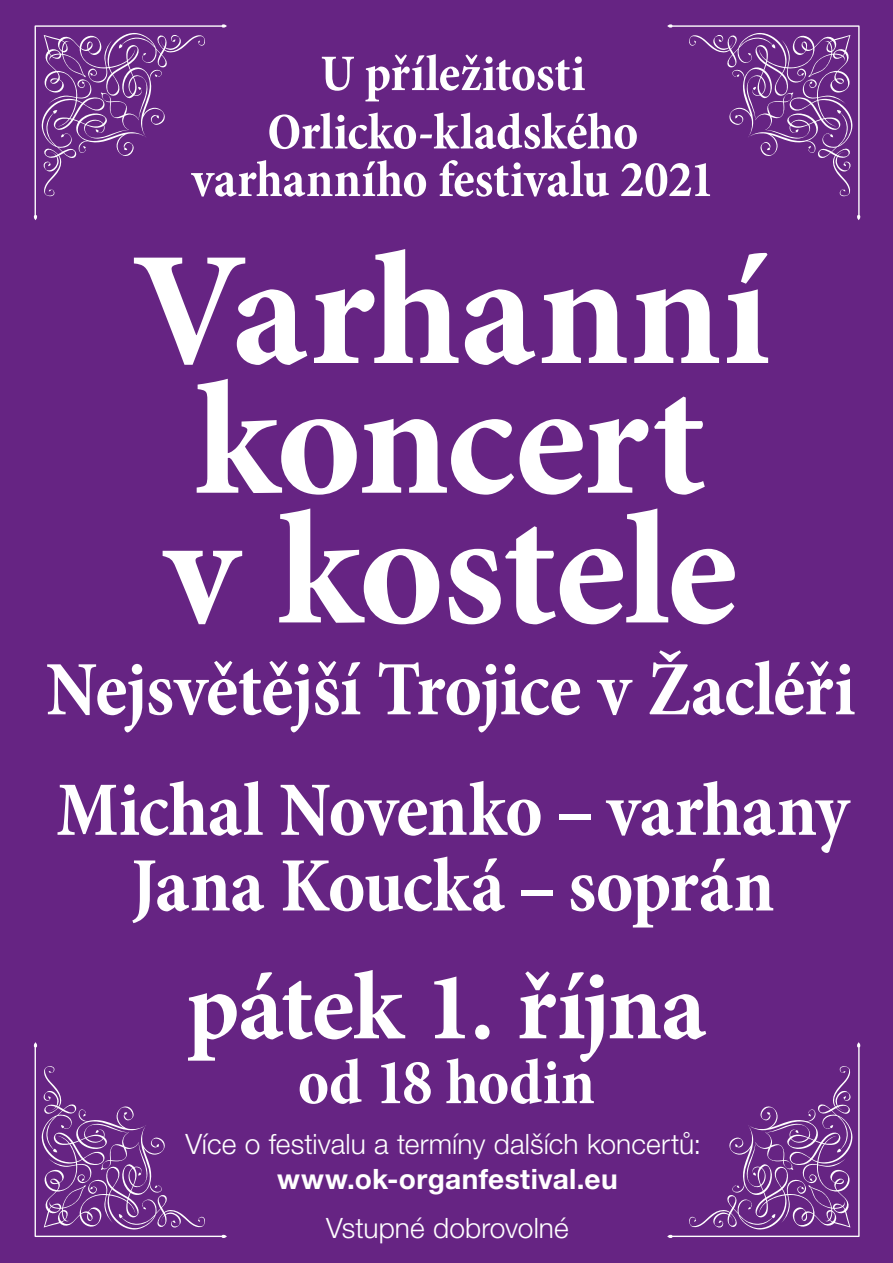
<style>
.page{position:relative;width:893px;height:1263px;background:#662483}
.page>*{position:absolute;margin:0;border:0;box-sizing:border-box;transform-origin:0 0}
.t1{font:700 162.15px/129.8px "Minion Pro";letter-spacing:-.015em;color:#fff}
.t2{font:700 97.2px "Minion Pro";letter-spacing:-.02em;color:#fff}
.t3{font:700 condensed 77.85px/75.6px "Minion Pro";letter-spacing:-.015em;color:#fff;text-align:center}
.t4{font:700 condensed 64.8px "Minion Pro";letter-spacing:-.005em;color:#fff}
.t5{font:700 condensed 51.9px/58.3px "Minion Pro";letter-spacing:-.005em;color:#fff;text-align:center}
.t6{font:300 28.05px "Helvetica Neue LT Pro";letter-spacing:.005em;color:#fff}
.t7{font:700 28.05px "Helvetica Neue LT Pro";letter-spacing:.01em;color:#fff}
</style>
<div class="page">
<svg style="left:34px;top:24px;width:193px;height:196px"></svg>
<svg style="left:667px;top:24px;width:193px;height:196px"></svg>
<svg style="left:34px;top:1042px;width:193px;height:196px"></svg>
<svg style="left:667px;top:1042px;width:193px;height:196px"></svg>
<p class="t5" style="left:267px;top:44px;width:373px">U příležitosti<br>Orlicko-kladského</p>
<p class="t5" style="left:191px;top:150px;width:525px">varhanního festivalu 2021</p>
<h1 class="t1" style="left:131px;top:244px;width:640px">Varhanní koncert<br>v kostele</h1>
<p class="t3" style="left:46px;top:651px;width:811px">Nejsvětější Trojice v Žacléři</p>
<p class="t3" style="left:56px;top:772px;width:795px">Michal Novenko – varhany<br>Jana Koucká – soprán</p>
<p class="t2" style="left:186px;top:939px;width:521px">pátek 1. října</p>
<p class="t4" style="left:298px;top:1038px;width:299px">od 18 hodin</p>
<p class="t6" style="left:185px;top:1127px;width:517px">Více o festivalu a termíny dalších koncertů:</p>
<p class="t7" style="left:277px;top:1162px;width:342px">www.ok-organfestival.eu</p>
<p class="t6" style="left:326px;top:1210px;width:244px">Vstupné dobrovolné</p>
</div>
